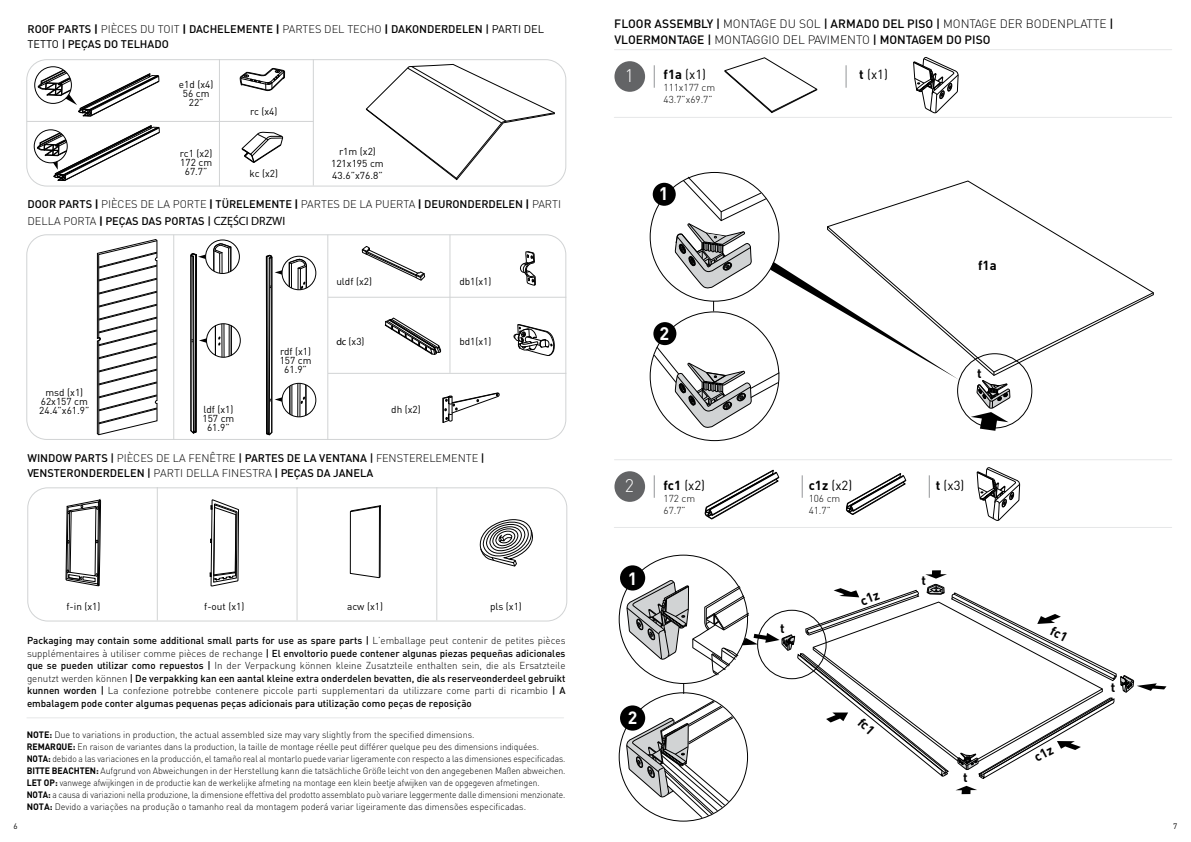
<style>
.page{position:relative;width:1191px;height:842px;background:#fff}
.page>*{position:absolute;margin:0;border:0;box-sizing:border-box;transform-origin:0 0}
.t1{font:700 18px "DIN";color:#fff}
.t2{font:300 18px "DIN";color:#fff}
.t3{font:700 17.6px "DIN";color:#fff}
.t4{font:13px "DIN";color:#000}
.t5{font:700 13px "DIN";color:#000}
.t6{font:500 12px/16px "DIN";letter-spacing:-.005em;color:#000}
.t7{font:500 11px/15px "DIN";color:#000}
.t8{font:500 10px/12.5px "DIN";color:#000;text-align:justify}
.t9{font:10px/9px "DIN";color:#000;text-align:center}
.t10{font:300 10px/12px "DIN";color:#000}
.t11{font:300 9.2px/12px "DIN";color:#000}
.t12{font:8px "DIN";color:#000}
.s1{font-weight:700}
.s2{font-weight:300}
.s3{font-weight:400}
.s4{font-family:"Myriad Pro";font-weight:400;font-size:12px}
.s5{font-family:"Myriad Pro"}
</style>
<div class="page">
<svg style="left:65px;top:499px;width:36px;height:88px"></svg>
<svg style="left:479px;top:519px;width:54px;height:48px"></svg>
<svg style="left:210px;top:499px;width:30px;height:123px"></svg>
<svg style="left:349px;top:505px;width:32px;height:74px"></svg>
<div style="left:27px;top:487px;width:540px;height:134px;border:1px solid #d1d3d4;border-radius:20px"></div>
<hr style="left:157px;top:487px;width:1px;height:133px;background:#d1d3d4">
<hr style="left:296px;top:487px;width:1px;height:133px;background:#d1d3d4">
<hr style="left:436px;top:487px;width:1px;height:133px;background:#d1d3d4">
<svg style="left:96px;top:239px;width:62px;height:197px"></svg>
<svg style="left:361px;top:246px;width:65px;height:35px"></svg>
<svg style="left:384px;top:317px;width:57px;height:38px"></svg>
<div style="left:26px;top:234px;width:540px;height:206px;border:1px solid #d1d3d4;border-radius:20px"></div>
<hr style="left:173px;top:235px;width:1px;height:205px;background:#d1d3d4">
<hr style="left:449px;top:235px;width:1px;height:138px;background:#d1d3d4">
<hr style="left:327px;top:235px;width:1px;height:205px;background:#d1d3d4">
<hr style="left:328px;top:297px;width:238px;height:1px;background:#d1d3d4">
<hr style="left:328px;top:373px;width:238px;height:1px;background:#d1d3d4">
<svg style="left:442px;top:392px;width:58px;height:31px"></svg>
<svg style="left:513px;top:324px;width:42px;height:32px"></svg>
<svg style="left:520px;top:251px;width:16px;height:35px"></svg>
<svg style="left:190px;top:234px;width:42px;height:200px"></svg>
<div style="left:205px;top:239px;width:35px;height:35px;border:1px solid #000;border-radius:50%"></div>
<svg style="left:282px;top:383px;width:34px;height:34px"></svg>
<div style="left:281px;top:383px;width:35px;height:34px;border:1px solid #000;border-radius:50%"></div>
<svg style="left:282px;top:256px;width:34px;height:34px"></svg>
<div style="left:281px;top:256px;width:35px;height:34px;border:1px solid #000;border-radius:50%"></div>
<hr style="left:27px;top:717px;width:536px;height:1px;background:#e6e7e8">
<div style="left:34px;top:130px;width:33px;height:33px;background:#464646;border-radius:50%"></div>
<div style="left:34px;top:129px;width:34px;height:34px;border:1px solid #000;border-radius:50%"></div>
<svg style="left:36px;top:67px;width:124px;height:114px"></svg>
<div style="left:34px;top:66px;width:38px;height:38px;border:1px solid #000;border-radius:50%"></div>
<svg style="left:365px;top:64px;width:190px;height:117px"></svg>
<svg style="left:239px;top:68px;width:69px;height:368px"></svg>
<hr style="left:219px;top:59px;width:1px;height:127px;background:#d1d3d4">
<hr style="left:313px;top:59px;width:1px;height:127px;background:#d1d3d4">
<hr style="left:27px;top:121px;width:286px;height:1px;background:#d1d3d4">
<div style="left:26px;top:59px;width:540px;height:128px;border:1px solid #d1d3d4;border-radius:20px"></div>
<svg style="left:913px;top:57px;width:45px;height:57px"></svg>
<svg style="left:724px;top:57px;width:93px;height:56px"></svg>
<svg style="left:959px;top:226px;width:195px;height:147px"></svg>
<svg style="left:976px;top:467px;width:44px;height:54px"></svg>
<svg style="left:846px;top:473px;width:60px;height:42px"></svg>
<svg style="left:705px;top:469px;width:74px;height:51px"></svg>
<svg style="left:970px;top:372px;width:40px;height:59px"></svg>
<svg style="left:653px;top:176px;width:306px;height:253px"></svg>
<div style="left:614px;top:61px;width:31px;height:31px;background:#636466;border-radius:50%"></div>
<hr style="left:614px;top:49px;width:557px;height:1px;background:#e6e7e8">
<hr style="left:614px;top:117px;width:557px;height:1px;background:#e6e7e8">
<svg style="left:654px;top:65px;width:1px;height:23px"></svg>
<svg style="left:845px;top:65px;width:1px;height:23px"></svg>
<div style="left:614px;top:471px;width:31px;height:31px;background:#636466;border-radius:50%"></div>
<hr style="left:614px;top:459px;width:557px;height:1px;background:#e6e7e8">
<hr style="left:614px;top:527px;width:557px;height:1px;background:#e6e7e8">
<svg style="left:654px;top:475px;width:1px;height:23px"></svg>
<svg style="left:801px;top:475px;width:1px;height:23px"></svg>
<svg style="left:928px;top:475px;width:1px;height:23px"></svg>
<svg style="left:618px;top:554px;width:548px;height:264px"></svg>
<p class="t7" style="left:28px;top:21px;width:518px">ROOF PARTS <span class="s1">|</span> <span class="s2">PIÈCES DU TOIT</span> <span class="s1">|</span> DACHELEMENTE <span class="s1">|</span> <span class="s2">PARTES DEL TECHO</span> <span class="s1">|</span> DAKONDERDELEN | <span class="s3">PARTI DEL<br>TETTO</span> | PEÇAS DO TELHADO</p>
<p class="t9" style="left:179px;top:80px;width:36px">e1d (x4)<br>56 cm<br>22”</p>
<p class="t9" style="left:250px;top:107px;width:29px">rc (x4)</p>
<p class="t9" style="left:180px;top:148px;width:34px">rc1 (x2)<br>172 cm<br>67.7”</p>
<p class="t9" style="left:331px;top:145px;width:54px;line-height:12px">r1m (x2)<br>121x195 cm<br>43.6”x76.8”</p>
<p class="t9" style="left:250px;top:169px;width:30px">kc (x2)</p>
<p class="t7" style="left:28px;top:195px;width:535px;line-height:17px">DOOR PARTS <span class="s1">|</span> <span class="s2">PIÈCES DE LA PORTE</span> <span class="s1">|</span> TÜRELEMENTE <span class="s1">|</span> <span class="s2">PARTES DE LA PUERTA</span> <span class="s1">|</span> DEURONDERDELEN <span class="s1">|</span> <span class="s2">PARTI<br>DELLA PORTA</span> <span class="s1">|</span> PEÇAS DAS PORTAS | <span class="s4">CZĘŚCI DRZWI</span></p>
<p class="t9" style="left:39px;top:388px;width:52px">msd (x1)<br>62x157 cm<br>24.4”x61.9”</p>
<p class="t9" style="left:202px;top:405px;width:33px">ldf (x1)<br>157 cm<br>61.9”</p>
<p class="t9" style="left:280px;top:347px;width:33px">rdf (x1)<br>157 cm<br>61.9”</p>
<p class="t9" style="left:336px;top:277px;width:37px">uldf (x2)</p>
<p class="t9" style="left:459px;top:277px;width:34px">db1(x1)</p>
<p class="t9" style="left:336px;top:336px;width:30px"><span class="s5">dc</span> (x3)</p>
<p class="t9" style="left:459px;top:337px;width:34px">bd1(x1)</p>
<p class="t9" style="left:391px;top:405px;width:31px">dh (x2)</p>
<p class="t7" style="left:28px;top:450px;width:458px">WINDOW PARTS | <span class="s2">PIÈCES DE LA FENÊTRE</span> | PARTES DE LA VENTANA | <span class="s2">FENSTERELEMENTE</span> |<br>VENSTERONDERDELEN | <span class="s2">PARTI DELLA FINESTRA</span> | PEÇAS DA JANELA</p>
<p class="t9" style="left:66px;top:601px;width:36px">f-in (x1)</p>
<p class="t9" style="left:204px;top:601px;width:42px">f-out (x1)</p>
<p class="t9" style="left:347px;top:601px;width:37px">acw (x1)</p>
<p class="t9" style="left:490px;top:601px;width:33px">pls (x1)</p>
<p class="t8" style="left:27px;top:634px;width:540px">Packaging may contain some additional small parts for use as spare parts | <span class="s2">L’emballage peut contenir de petites pièces supplémentaires à utiliser comme pièces de rechange</span> | El envoltorio puede contener algunas piezas pequeñas adicionales que se pueden utilizar como repuestos | <span class="s2">In der Verpackung können kleine Zusatzteile enthalten sein, die als Ersatzteile genutzt werden können</span> | De verpakking kan een aantal kleine extra onderdelen bevatten, die als reserveonderdeel gebruikt kunnen worden | <span class="s2">La confezione potrebbe contenere piccole parti supplementari da utilizzare come parti di ricambio</span> | A embalagem pode conter algumas pequenas peças adicionais para utilização como peças de reposição</p>
<p class="t11" style="left:27px;top:728px;width:540px"><span class="s1">NOTE:</span> Due to variations in production, the actual assembled size may vary slightly from the specified dimensions.<br><span class="s1">REMARQUE:</span> En raison de variantes dans la production, la taille de montage réelle peut différer quelque peu des dimensions indiquées.<br><span class="s1">NOTA:</span> debido a las variaciones en la producción, el tamaño real al montarlo puede variar ligeramente con respecto a las dimensiones especificadas.<br><span class="s1">BITTE BEACHTEN:</span> Aufgrund von Abweichungen in der Herstellung kann die tatsächliche Größe leicht von den angegebenen Maßen abweichen.<br><span class="s1">LET OP:</span> vanwege afwijkingen in de productie kan de werkelijke afmeting na montage een klein beetje afwijken van de opgegeven afmetingen.<br><span class="s1">NOTA:</span> a causa di variazioni nella produzione, la dimensione effettiva del prodotto assemblato può variare leggermente dalle dimensioni menzionate.<br><span class="s1">NOTA:</span> Devido a variações na produção o tamanho real da montagem poderá variar ligeiramente das dimensões especificadas.</p>
<h3 class="t6" style="left:614px;top:15px;width:501px">FLOOR ASSEMBLY | <span class="s2">MONTAGE DU SOL</span> | ARMADO DEL PISO | <span class="s2">MONTAGE DER BODENPLATTE</span> |<br>VLOERMONTAGE | <span class="s2">MONTAGGIO DEL PAVIMENTO</span> | MONTAGEM DO PISO</h3>
<h1 class="t2" style="left:625px;top:65px;width:11px">1</h1>
<h3 class="t4" style="left:663px;top:67px;width:44px"><span class="s1">f1a</span> (x1)</h3>
<p class="t10" style="left:663px;top:82px;width:53px">111x177 cm<br>43.7”x69.7”</p>
<h1 class="t1" style="left:658px;top:182px;width:11px">1</h1>
<h1 class="t1" style="left:659px;top:321px;width:11px">2</h1>
<h3 class="t4" style="left:859px;top:67px;width:30px"><span class="s1">t</span> (x1)</h3>
<h3 class="t5" style="left:978px;top:257px;width:20px">f1a</h3>
<h3 class="t5" style="left:977px;top:364px;width:6px">t</h3>
<h1 class="t2" style="left:625px;top:475px;width:11px">2</h1>
<h3 class="t4" style="left:935px;top:477px;width:30px"><span class="s1">t</span> (x3)</h3>
<h3 class="t4" style="left:663px;top:477px;width:43px"><span class="s1">fc1</span> (x2)</h3>
<p class="t10" style="left:663px;top:492px;width:33px">172 cm<br>67.7”</p>
<h3 class="t4" style="left:808px;top:477px;width:45px"><span class="s1">c1z</span> (x2)</h3>
<p class="t10" style="left:808px;top:492px;width:33px">106 cm<br>41.7”</p>
<h2 class="t3" style="left:628px;top:567px;width:11px">1</h2>
<h2 class="t3" style="left:628px;top:706px;width:11px">2</h2>
<h3 class="t5" style="left:780px;top:620px;width:6px">t</h3>
<h3 class="t5" style="left:921px;top:572px;width:6px">t</h3>
<h3 class="t5" style="left:963px;top:769px;width:6px">t</h3>
<h3 class="t5" style="left:1110px;top:678px;width:6px">t</h3>
<p class="t12" style="left:13px;top:821px;width:6px">6</p>
<p class="t12" style="left:1173px;top:821px;width:6px">7</p>
</div>
